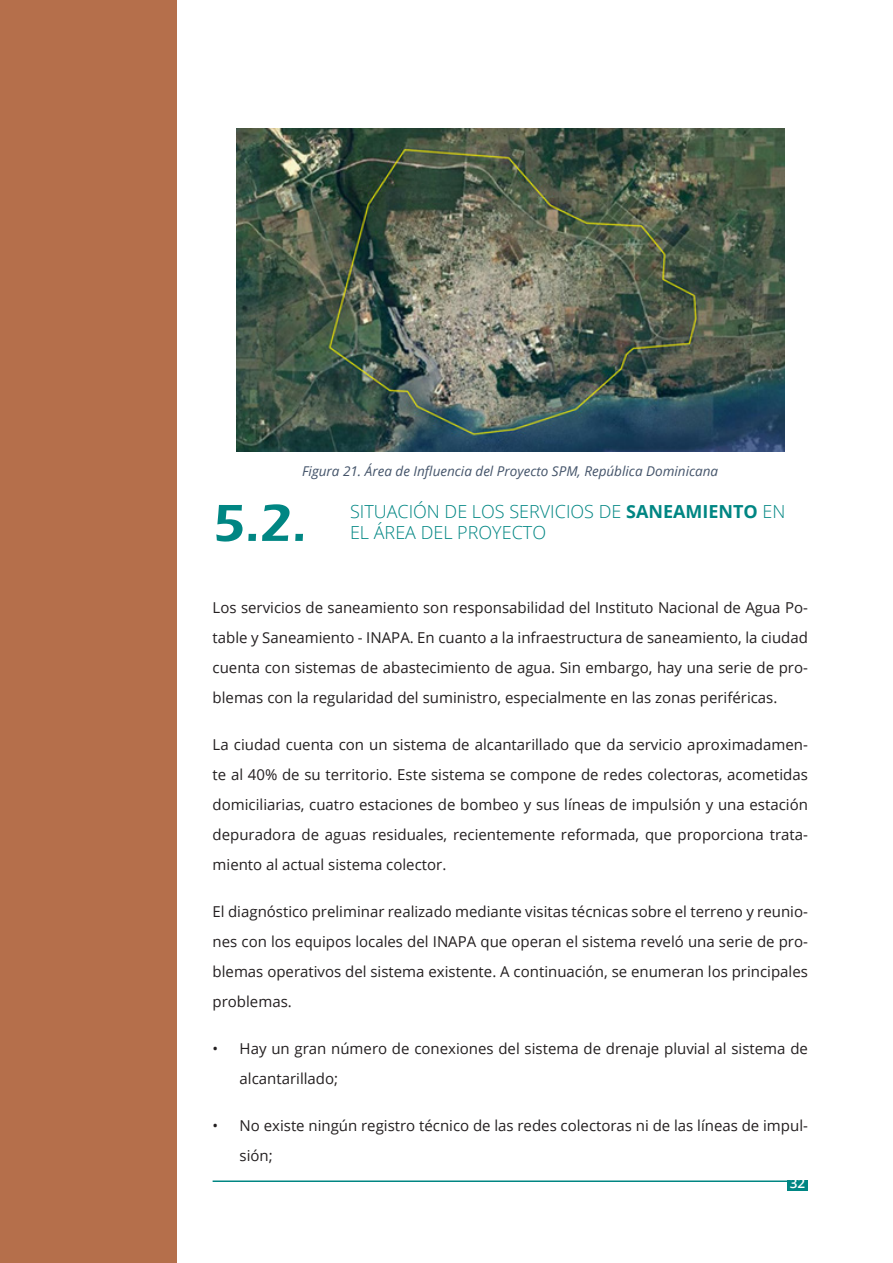
<style>
.page{position:relative;width:893px;height:1263px;background:#fff}
.page>*{position:absolute;margin:0;border:0;box-sizing:border-box;transform-origin:0 0}
.NUMERO_SUBCAPITULOS{font:600 54px "Eras ITC";color:#008683}
.TEXTO_SUBCAPITULOS{font:300 18px "Open Sans";color:#008683}
.TEXTO_CORRIDO{font:15px/30px "Open Sans";color:#231f20;text-align:justify}
.TEXTO_FIGURAS{font:italic 13.5px "Open Sans";color:#44546a}
.t1{font:600 13.5px "Open Sans";color:#fff}
.s1{font-weight:700}
</style>
<div class="page">
<div style="left:787px;top:1180px;width:21px;height:11px;background:#008683"></div>
<hr style="left:213px;top:1180px;width:574px;height:2px;background:#008683">
<div style="left:0;top:0;width:177px;height:1263px;background:#b56f4b"></div>
<img style="left:237px;top:128px;width:547px;height:324px">
<p class="TEXTO_FIGURAS" style="left:302px;top:462px;width:417px">Figura 21. Área de Influencia del Proyecto SPM, República Dominicana</p>
<p class="TEXTO_SUBCAPITULOS" style="left:350px;top:499px;width:437px">SITUACIÓN DE LOS SERVICIOS DE <span class="s1">SANEAMIENTO</span> EN</p>
<p class="NUMERO_SUBCAPITULOS" style="left:213px;top:492px;width:95px">5.2.</p>
<p class="TEXTO_SUBCAPITULOS" style="left:350px;top:520px;width:198px">EL ÁREA DEL PROYECTO</p>
<p class="TEXTO_CORRIDO" style="left:213px;top:592px;width:597px">Los servicios de saneamiento son responsabilidad del Instituto Nacional de Agua Po&shy;table y Saneamiento - INAPA. En cuanto a la infraestructura de saneamiento, la ciudad cuenta con sistemas de abastecimiento de agua. Sin embargo, hay una serie de pro&shy;blemas con la regularidad del suministro, especialmente en las zonas periféricas.</p>
<p class="TEXTO_CORRIDO" style="left:213px;top:729px;width:597px">La ciudad cuenta con un sistema de alcantarillado que da servicio aproximadamen&shy;te al 40% de su territorio. Este sistema se compone de redes colectoras, acometidas domiciliarias, cuatro estaciones de bombeo y sus líneas de impulsión y una estación depuradora de aguas residuales, recientemente reformada, que proporciona trata&shy;miento al actual sistema colector.</p>
<p class="TEXTO_CORRIDO" style="left:213px;top:896px;width:597px">El diagnóstico preliminar realizado mediante visitas técnicas sobre el terreno y reunio&shy;nes con los equipos locales del INAPA que operan el sistema reveló una serie de pro&shy;blemas operativos del sistema existente. A continuación, se enumeran los principales problemas.</p>
<p class="TEXTO_CORRIDO" style="left:240px;top:1033px;width:570px;text-indent:-27px">• Hay un gran número de conexiones del sistema de drenaje pluvial al sistema de alcantarillado;</p>
<p class="TEXTO_CORRIDO" style="left:240px;top:1110px;width:570px;text-indent:-27px">• No existe ningún registro técnico de las redes colectoras ni de las líneas de impul&shy;sión;</p>
<p class="t1" style="left:790px;top:1174px;width:17px">32</p>
</div>
